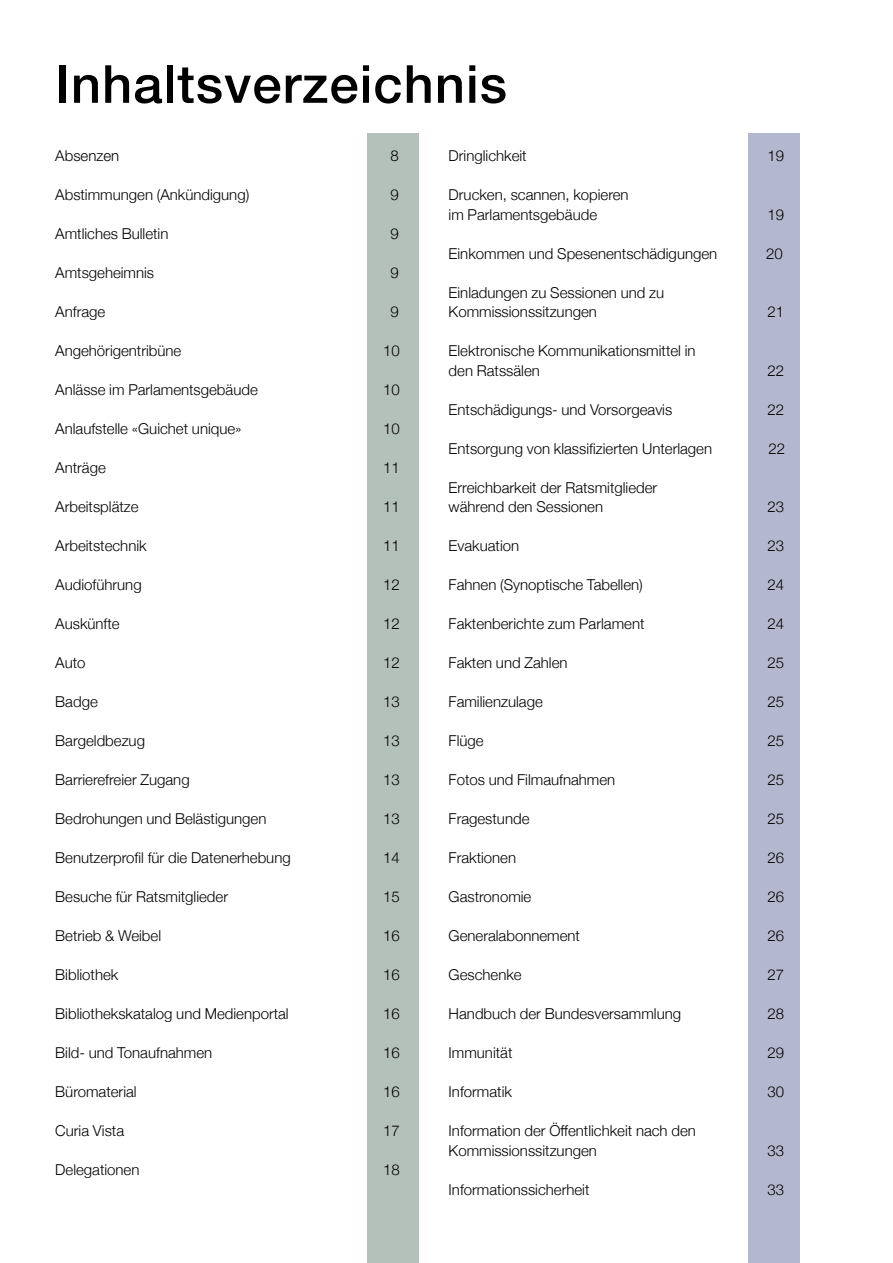
<style>
.page{position:relative;width:893px;height:1263px;background:#fff}
.page>*{position:absolute;margin:0;border:0;box-sizing:border-box;transform-origin:0 0}
.t1{font:500 52.5px "Helvetica Neue";letter-spacing:.02em;color:#000}
.t2{font:300 15px/19.5px "Helvetica Neue";color:#000}
.t3{font:300 15px "Helvetica Neue LT Std";color:#000}
</style>
<div class="page">
<div style="left:367px;top:133px;width:52px;height:1130px;background:#b4c0ba"></div>
<div style="left:748px;top:133px;width:52px;height:1130px;background:#b3b8ce"></div>
<h1 class="t1" style="left:55px;top:42px;width:453px">Inhaltsverzeichnis</h1>
<p class="t3" style="left:55px;top:147px;width:65px">Absenzen</p>
<p class="t3" style="left:391px;top:147px;width:10px">8</p>
<p class="t2" style="left:55px;top:184px;width:196px">Abstimmungen (Ankündigung)</p>
<p class="t2" style="left:391px;top:184px;width:10px">9</p>
<p class="t2" style="left:55px;top:223px;width:115px">Amtliches Bulletin</p>
<p class="t2" style="left:391px;top:223px;width:10px">9</p>
<p class="t2" style="left:55px;top:262px;width:100px">Amtsgeheimnis</p>
<p class="t2" style="left:391px;top:262px;width:10px">9</p>
<p class="t2" style="left:55px;top:301px;width:52px">Anfrage</p>
<p class="t2" style="left:391px;top:301px;width:10px">9</p>
<p class="t2" style="left:55px;top:340px;width:128px">Angehörigentribüne</p>
<p class="t2" style="left:383px;top:340px;width:18px">10</p>
<p class="t2" style="left:55px;top:379px;width:204px">Anlässe im Parlamentsgebäude</p>
<p class="t2" style="left:383px;top:379px;width:18px">10</p>
<p class="t2" style="left:55px;top:418px;width:188px">Anlaufstelle «Guichet unique»</p>
<p class="t2" style="left:383px;top:418px;width:18px">10</p>
<p class="t2" style="left:55px;top:457px;width:52px">Anträge</p>
<p class="t2" style="left:383px;top:457px;width:18px">11</p>
<p class="t2" style="left:55px;top:496px;width:85px">Arbeitsplätze</p>
<p class="t2" style="left:383px;top:496px;width:18px">11</p>
<p class="t2" style="left:55px;top:535px;width:93px">Arbeitstechnik</p>
<p class="t2" style="left:383px;top:535px;width:18px">11</p>
<p class="t2" style="left:55px;top:574px;width:88px">Audioführung</p>
<p class="t2" style="left:383px;top:574px;width:18px">12</p>
<p class="t2" style="left:55px;top:613px;width:66px">Auskünfte</p>
<p class="t2" style="left:383px;top:613px;width:18px">12</p>
<p class="t2" style="left:55px;top:652px;width:32px">Auto</p>
<p class="t2" style="left:383px;top:652px;width:18px">12</p>
<p class="t2" style="left:55px;top:691px;width:44px">Badge</p>
<p class="t2" style="left:383px;top:691px;width:18px">13</p>
<p class="t2" style="left:55px;top:730px;width:91px">Bargeldbezug</p>
<p class="t2" style="left:383px;top:730px;width:18px">13</p>
<p class="t2" style="left:55px;top:769px;width:136px">Barrierefreier Zugang</p>
<p class="t2" style="left:383px;top:769px;width:18px">13</p>
<p class="t2" style="left:55px;top:808px;width:213px">Bedrohungen und Belästigungen</p>
<p class="t2" style="left:383px;top:808px;width:18px">13</p>
<p class="t2" style="left:55px;top:847px;width:237px">Benutzerprofil für die Datenerhebung</p>
<p class="t2" style="left:383px;top:847px;width:18px">14</p>
<p class="t2" style="left:55px;top:886px;width:174px">Besuche für Ratsmitglieder</p>
<p class="t2" style="left:383px;top:886px;width:18px">15</p>
<p class="t2" style="left:55px;top:925px;width:107px">Betrieb &amp; Weibel</p>
<p class="t2" style="left:383px;top:925px;width:18px">16</p>
<p class="t2" style="left:55px;top:964px;width:65px">Bibliothek</p>
<p class="t2" style="left:383px;top:964px;width:18px">16</p>
<p class="t2" style="left:55px;top:1003px;width:235px">Bibliothekskatalog und Medienportal</p>
<p class="t2" style="left:383px;top:1003px;width:18px">16</p>
<p class="t2" style="left:55px;top:1042px;width:158px">Bild- und Tonaufnahmen</p>
<p class="t2" style="left:383px;top:1042px;width:18px">16</p>
<p class="t2" style="left:55px;top:1081px;width:83px">Büromaterial</p>
<p class="t2" style="left:383px;top:1081px;width:18px">16</p>
<p class="t2" style="left:55px;top:1120px;width:70px">Curia Vista</p>
<p class="t2" style="left:383px;top:1120px;width:18px">17</p>
<p class="t2" style="left:55px;top:1159px;width:86px">Delegationen</p>
<p class="t2" style="left:383px;top:1159px;width:18px">18</p>
<p class="t2" style="left:449px;top:145px;width:80px">Dringlichkeit</p>
<p class="t2" style="left:767px;top:145px;width:18px">19</p>
<p class="t2" style="left:449px;top:184px;width:182px">Drucken, scannen, kopieren im Parlamentsgebäude</p>
<p class="t2" style="left:767px;top:204px;width:18px">19</p>
<p class="t2" style="left:449px;top:243px;width:270px">Einkommen und Spesenentschädigungen</p>
<p class="t2" style="left:766px;top:243px;width:18px">20</p>
<p class="t2" style="left:449px;top:282px;width:217px">Einladungen zu Sessionen und zu<br>Kommissionssitzungen</p>
<p class="t2" style="left:767px;top:301px;width:18px">21</p>
<p class="t2" style="left:449px;top:340px;width:248px">Elektronische Kommunikationsmittel in den Ratssälen</p>
<p class="t2" style="left:767px;top:360px;width:18px">22</p>
<p class="t2" style="left:449px;top:399px;width:225px">Entschädigungs- und Vorsorgeavis</p>
<p class="t2" style="left:767px;top:399px;width:18px">22</p>
<p class="t2" style="left:449px;top:438px;width:265px">Entsorgung von klassifizierten Unterlagen</p>
<p class="t2" style="left:768px;top:438px;width:18px">22</p>
<p class="t2" style="left:449px;top:477px;width:210px">Erreichbarkeit der Ratsmitglieder während den Sessionen</p>
<p class="t2" style="left:767px;top:496px;width:18px">23</p>
<p class="t2" style="left:449px;top:535px;width:72px">Evakuation</p>
<p class="t2" style="left:767px;top:535px;width:18px">23</p>
<p class="t2" style="left:449px;top:574px;width:196px">Fahnen (Synoptische Tabellen)</p>
<p class="t2" style="left:767px;top:574px;width:18px">24</p>
<p class="t2" style="left:449px;top:613px;width:197px">Faktenberichte zum Parlament</p>
<p class="t2" style="left:767px;top:613px;width:18px">24</p>
<p class="t2" style="left:449px;top:652px;width:120px">Fakten und Zahlen</p>
<p class="t2" style="left:767px;top:652px;width:18px">25</p>
<p class="t2" style="left:449px;top:691px;width:96px">Familienzulage</p>
<p class="t2" style="left:767px;top:691px;width:18px">25</p>
<p class="t2" style="left:449px;top:730px;width:37px">Flüge</p>
<p class="t2" style="left:767px;top:730px;width:18px">25</p>
<p class="t2" style="left:449px;top:769px;width:168px">Fotos und Filmaufnahmen</p>
<p class="t2" style="left:767px;top:769px;width:18px">25</p>
<p class="t2" style="left:449px;top:808px;width:82px">Fragestunde</p>
<p class="t2" style="left:767px;top:808px;width:18px">25</p>
<p class="t2" style="left:449px;top:847px;width:69px">Fraktionen</p>
<p class="t2" style="left:767px;top:847px;width:18px">26</p>
<p class="t2" style="left:449px;top:886px;width:84px">Gastronomie</p>
<p class="t2" style="left:767px;top:886px;width:18px">26</p>
<p class="t2" style="left:449px;top:925px;width:133px">Generalabonnement</p>
<p class="t2" style="left:767px;top:925px;width:18px">26</p>
<p class="t2" style="left:449px;top:964px;width:75px">Geschenke</p>
<p class="t2" style="left:767px;top:964px;width:18px">27</p>
<p class="t2" style="left:449px;top:1003px;width:234px">Handbuch der Bundesversammlung</p>
<p class="t2" style="left:767px;top:1003px;width:18px">28</p>
<p class="t2" style="left:449px;top:1042px;width:65px">Immunität</p>
<p class="t2" style="left:767px;top:1042px;width:18px">29</p>
<p class="t2" style="left:449px;top:1081px;width:65px">Informatik</p>
<p class="t2" style="left:767px;top:1081px;width:18px">30</p>
<p class="t2" style="left:449px;top:1120px;width:249px">Information der Öffentlichkeit nach den<br>Kommissionssitzungen</p>
<p class="t2" style="left:767px;top:1140px;width:18px">33</p>
<p class="t2" style="left:449px;top:1179px;width:142px">Informationssicherheit</p>
<p class="t2" style="left:767px;top:1179px;width:18px">33</p>
</div>
